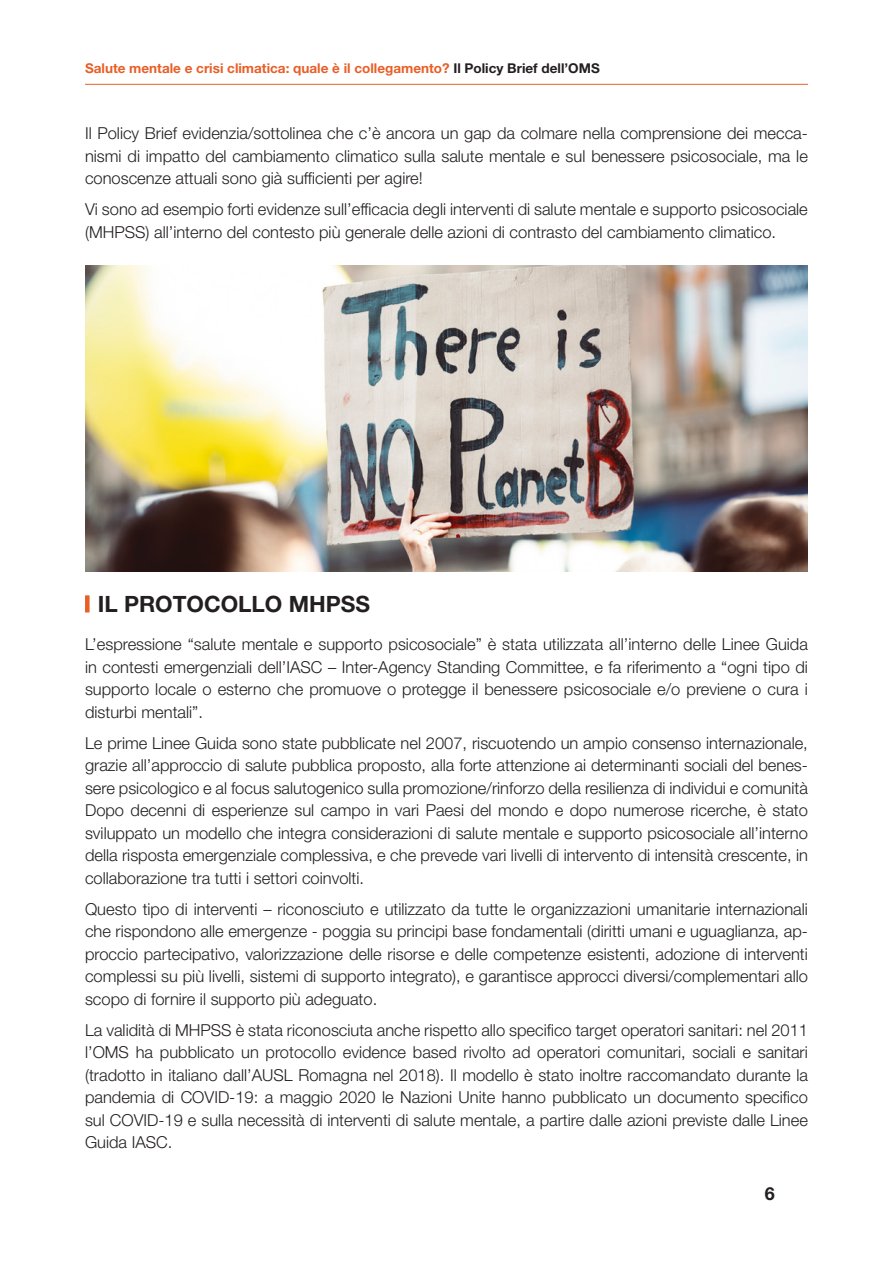
<style>
.page{position:relative;width:893px;height:1263px;background:#fff}
.page>*{position:absolute;margin:0;border:0;box-sizing:border-box;transform-origin:0 0}
.t1{font:700 22.5px "Helvetica Neue LT Std";color:#231f20}
.t2{font:700 18px "Helvetica Neue LT Std";color:#231f20}
.t3{font:300 16.5px/22.5px "Helvetica Neue LT Std";color:#231f20;text-align:justify}
.t4{font:700 13.5px "Helvetica Neue LT Std";color:#e95e27}
.s1{color:#231f20}
</style>
<div class="page">
<hr style="left:85px;top:84px;width:723px;height:1px;background:#e95e27">
<div style="left:85px;top:595px;width:5px;height:17px;background:#e95e27"></div>
<img style="left:85px;top:266px;width:723px;height:306px">
<p class="t4" style="left:85px;top:60px;width:516px">Salute mentale e crisi climatica: quale è il collegamento? <span class="s1">Il Policy Brief dell’OMS</span></p>
<p class="t3" style="left:85px;top:122px;width:724px">Il Policy Brief evidenzia/sottolinea che c’è ancora un gap da colmare nella comprensione dei mecca&shy;nismi di impatto del cambiamento climatico sulla salute mentale e sul benessere psicosociale, ma le conoscenze attuali sono già sufficienti per agire!</p>
<p class="t3" style="left:85px;top:198px;width:724px">Vi sono ad esempio forti evidenze sull’efficacia degli interventi di salute mentale e supporto psicosociale (MHPSS) all’interno del contesto più generale delle azioni di contrasto del cambiamento climatico.</p>
<p class="t1" style="left:98px;top:590px;width:274px">IL PROTOCOLLO MHPSS</p>
<p class="t3" style="left:85px;top:633px;width:724px">L’espressione “salute mentale e supporto psicosociale” è stata utilizzata all’interno delle Linee Guida in contesti emergenziali dell’IASC – Inter-Agency Standing Committee, e fa riferimento a “ogni tipo di supporto locale o esterno che promuove o protegge il benessere psicosociale e/o previene o cura i disturbi mentali”.</p>
<p class="t3" style="left:85px;top:731px;width:724px">Le prime Linee Guida sono state pubblicate nel 2007, riscuotendo un ampio consenso internazionale, grazie all’approccio di salute pubblica proposto, alla forte attenzione ai determinanti sociali del benes&shy;sere psicologico e al focus salutogenico sulla promozione/rinforzo della resilienza di individui e comunità Dopo decenni di esperienze sul campo in vari Paesi del mondo e dopo numerose ricerche, è stato sviluppato un modello che integra considerazioni di salute mentale e supporto psicosociale all’interno della risposta emergenziale complessiva, e che prevede vari livelli di intervento di intensità crescente, in collaborazione tra tutti i settori coinvolti.</p>
<p class="t3" style="left:85px;top:897px;width:724px">Questo tipo di interventi – riconosciuto e utilizzato da tutte le organizzazioni umanitarie internazionali che rispondono alle emergenze - poggia su principi base fondamentali (diritti umani e uguaglianza, ap&shy;proccio partecipativo, valorizzazione delle risorse e delle competenze esistenti, adozione di interventi complessi su più livelli, sistemi di supporto integrato), e garantisce approcci diversi/complementari allo scopo di fornire il supporto più adeguato.</p>
<p class="t3" style="left:85px;top:1018px;width:724px">La validità di MHPSS è stata riconosciuta anche rispetto allo specifico target operatori sanitari: nel 2011 l’OMS ha pubblicato un protocollo evidence based rivolto ad operatori comunitari, sociali e sanitari (tradotto in italiano dall’AUSL Romagna nel 2018). Il modello è stato inoltre raccomandato durante la pandemia di COVID-19: a maggio 2020 le Nazioni Unite hanno pubblicato un documento specifico sul COVID-19 e sulla necessità di interventi di salute mentale, a partire dalle azioni previste dalle Linee Guida IASC.</p>
<p class="t2" style="left:765px;top:1182px;width:12px">6</p>
</div>
